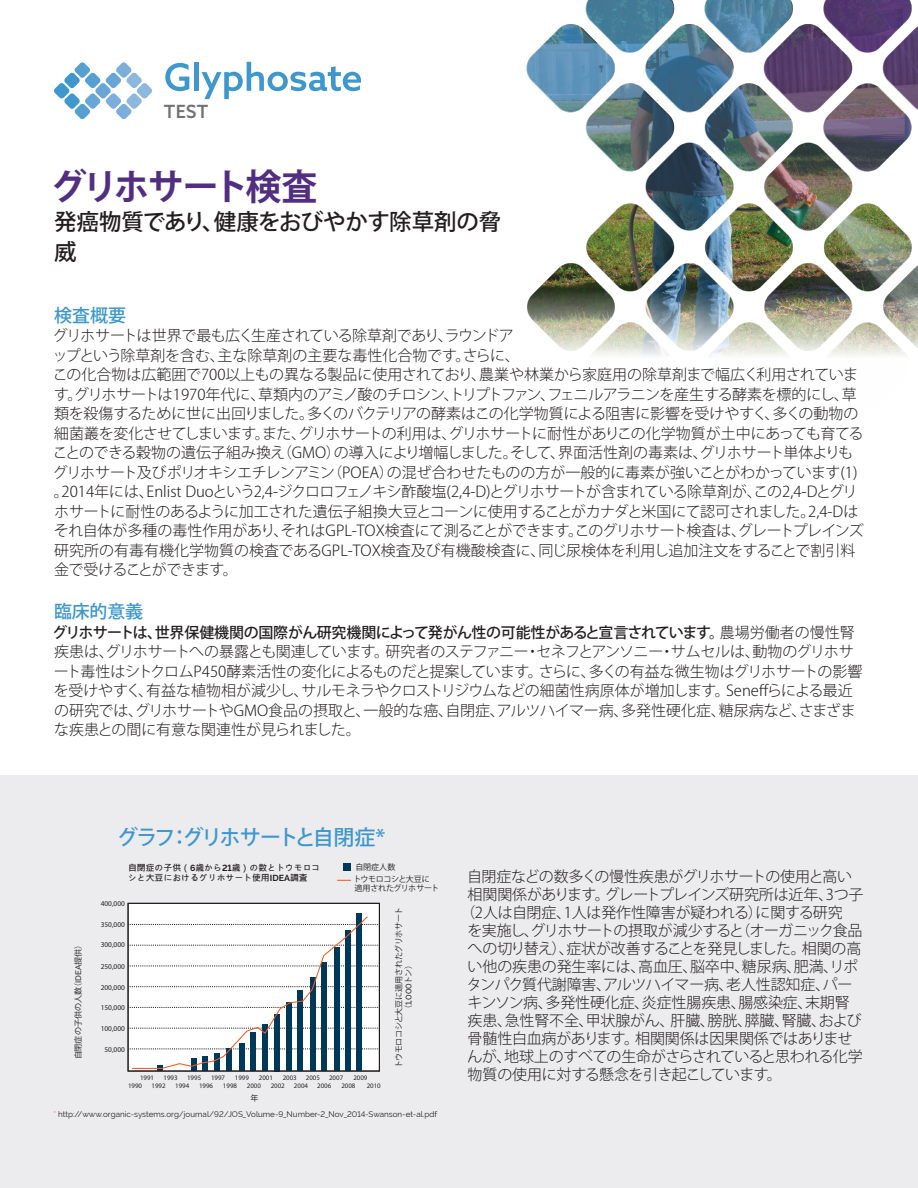
<style>
.page{position:relative;width:918px;height:1188px;background:#fff}
.page>*{position:absolute;margin:0;border:0;box-sizing:border-box;transform-origin:0 0}
.MDX_Purple_Headline_-_24pt{font:700 36px "Koz Go Pr 6 N";letter-spacing:-.09em;color:#522e81}
.MDX_Black_Subtitle_-_15pt{font:500 22.5px/30px "Koz Go Pr 6 N";letter-spacing:-.02em;color:#231f20}
.MDX_Subhead_-_12pt_-_Color_Test_Specific{font:500 21px "Koz Go Pr 6 N";letter-spacing:-.13em;color:#3e97cd}
.t1{font:500 18.15px "Azo Sans";color:#717271}
.MDX_Subhead_-_12pt_-_Color_Test_Specific-2{font:500 18px "Koz Go Pr 6 N";letter-spacing:-.01em;color:#3e97cd}
.MDX_Body_Copy_-_10pt{font:300 15px/19.5px "Koz Go Pr 6 N";letter-spacing:-.01em;color:#231f20}
.MDX_Body_Copy_-_10pt-2{font:300 15px "Koz Go Pr 6 N";letter-spacing:-.04em;color:#231f20}
.MDX_Body_Copy_-_10pt-3{font:300 15px "Koz Go Pr 6 N";letter-spacing:-.03em;color:#231f20}
.t2{font:8.85px/10.6px "Microsoft Jheng Hei UI Bold";color:#231f20}
.t3{font:8.1px/16px "Raleway";color:#231f20}
.t4{font:8.1px/9.6px "Koz Go Pr 6 N";letter-spacing:-.05em;color:#231f20;text-align:center}
.t5{font:8.1px/12px "Koz Go Pr 6 N";letter-spacing:-.03em;color:#231f20}
.t6{font:8.1px "Koz Go Pr 6 N";color:#231f20}
.t7{font:7.35px "Myriad Pro";color:#231f20}
.t8{font:6.9px/8.4px "Myriad Pro";color:#231f20}
.s1{font-weight:500}
.s2{font-family:"Raleway";font-weight:500}
.s3{font-family:"Raleway";font-weight:700}
.s4{font-family:"Koz Go Pr 6 N"}
.s5{color:#f25b21}
</style>
<div class="page">
<img style="left:526px;top:0;width:392px;height:356px">
<div style="left:0;top:775px;width:918px;height:413px;background:#ececee"></div>
<div style="left:128px;top:903px;width:251px;height:168px;background:#fff"></div>
<div style="left:356px;top:913px;width:6px;height:158px;background:#003859"></div>
<div style="left:344px;top:864px;width:7px;height:7px;background:#003859"></div>
<svg style="left:337px;top:880px;width:14px;height:1px"></svg>
<svg style="left:130px;top:916px;width:248px;height:154px"></svg>
<div style="left:128px;top:903px;width:252px;height:169px;border:1px solid #231f20"></div>
<svg style="left:54px;top:62px;width:98px;height:57px"></svg>
<svg style="left:165px;top:63px;width:24px;height:28px"></svg>
<div style="left:194px;top:62px;width:5px;height:29px;background:#3e97cd"></div>
<svg style="left:202px;top:62px;width:159px;height:37px"></svg>
<p class="t1" style="left:164px;top:100px;width:46px">TEST</p>
<p class="MDX_Purple_Headline_-_24pt" style="left:51px;top:166px;width:268px">グリホサート検査</p>
<p class="MDX_Black_Subtitle_-_15pt" style="left:54px;top:207px;width:449px">発癌物質であり、健康をおびやかす除草剤の脅威</p>
<p class="MDX_Subhead_-_12pt_-_Color_Test_Specific-2" style="left:54px;top:305px;width:73px">検査概要</p>
<p class="MDX_Body_Copy_-_10pt" style="left:53px;top:326px;width:812px">グリホサートは世界で最も広く生産されている除草剤であり、ラウンドア<br>ップという除草剤を含む、主な除草剤の主要な毒性化合物です。さらに、<br>この化合物は広範囲で700以上もの異なる製品に使用されており、農業や林業から家庭用の除草剤まで幅広く利用されています。グリホサートは1970年代に、草類内のアミノ酸のチロシン、トリプトファン、フェニルアラニンを産生する酵素を標的にし、草類を殺傷するために世に出回りました。多くのバクテリアの酵素はこの化学物質による阻害に影響を受けやすく、多くの動物の細菌叢を変化させてしまいます。また、グリホサートの利用は、グリホサートに耐性がありこの化学物質が土中にあっても育てることのできる穀物の遺伝子組み換え（GMO）の導入により増幅しました。そして、界面活性剤の毒素は、グリホサート単体よりもグリホサート及びポリオキシエチレンアミン（POEA）の混ぜ合わせたものの方が一般的に毒素が強いことがわかっています(1)。2014年には、Enlist Duoという2,4-ジクロロフェノキシ酢酸塩(2,4-D)とグリホサートが含まれている除草剤が、この2,4-Dとグリホサートに耐性のあるように加工された遺伝子組換大豆とコーンに使用することがカナダと米国にて認可されました。2,4-Dはそれ自体が多種の毒性作用があり、それはGPL-TOX検査にて測ることができます。このグリホサート検査は、グレートプレインズ研究所の有毒有機化学物質の検査であるGPL-TOX検査及び有機酸検査に、同じ尿検体を利用し追加注文をすることで割引料金で受けることができます。</p>
<p class="MDX_Subhead_-_12pt_-_Color_Test_Specific-2" style="left:54px;top:602px;width:91px">臨床的意義</p>
<p class="MDX_Body_Copy_-_10pt" style="left:53px;top:623px;width:811px"><span class="s1">グリホサートは、世界保健機関の国際がん研究機関によって発がん性の可能性があると宣言されています。</span>農場労働者の慢性腎疾患は、グリホサートへの暴露とも関連しています。研究者のステファニー・セネフとアンソニー・サムセルは、動物のグリホサート毒性はシトクロムP450酵素活性の変化によるものだと提案しています。さらに、多くの有益な微生物はグリホサートの影響を受けやすく、有益な植物相が減少し、サルモネラやクロストリジウムなどの細菌性病原体が増加します。Seneffらによる最近の研究では、グリホサートやGMO食品の摂取と、一般的な癌、自閉症、アルツハイマー病、多発性硬化症、糖尿病など、さまざまな疾患との間に有意な関連性が見られました。</p>
<p class="t6" style="left:74px;top:1059px;width:120px;rotate:-90deg">自閉症の子供の人数（<span class="s2">IDEA</span>提供）</p>
<p class="MDX_Subhead_-_12pt_-_Color_Test_Specific" style="left:117px;top:825px;width:269px">グラフ：グリホサートと自閉症*</p>
<p class="t2" style="left:128px;top:862px;width:194px">自閉症の子供（<span class="s3">6</span>歳から<span class="s3">21</span>歳）の数とトウモロコシと大豆におけるグリホサート使用<span class="s3">IDEA</span>調査</p>
<p class="t5" style="left:353px;top:861px;width:78px">自閉症人数<br>トウモロコシと大豆に</p>
<p class="t5" style="left:355px;top:882px;width:86px">適用されたグリホサート</p>
<p class="t7" style="left:101px;top:899px;width:26px">400,000</p>
<p class="t7" style="left:101px;top:920px;width:26px">350,000</p>
<p class="t7" style="left:101px;top:940px;width:26px">300,000</p>
<p class="t7" style="left:101px;top:962px;width:26px">250,000</p>
<p class="t7" style="left:101px;top:983px;width:26px">200,000</p>
<p class="t7" style="left:101px;top:1003px;width:26px">150,000</p>
<p class="t7" style="left:101px;top:1024px;width:26px">100,000</p>
<p class="t7" style="left:104px;top:1045px;width:22px">50,000</p>
<p class="t4" style="left:394px;top:1068px;width:163px;rotate:-90deg">トウモロコシと大豆に適用されたグリホサート（<span class="s2">1,000</span>トン）</p>
<p class="t8" style="left:317px;top:1073px;width:28px;text-indent:12px">2007<br>2006</p>
<p class="t8" style="left:341px;top:1073px;width:28px;text-indent:12px">2009<br>2008</p>
<p class="t8" style="left:367px;top:1081px;width:16px">2010</p>
<p class="t3" style="left:53px;top:1090px;width:385px;text-indent:197px"><span class="s4">年<br></span><span class="s5">*</span> http://www.organic-systems.org/journal/92/JOS_Volume-9_Number-2_Nov_2014-Swanson-et-al.pdf</p>
<p class="t8" style="left:128px;top:1073px;width:28px;text-indent:12px">1991<br>1990</p>
<p class="t8" style="left:152px;top:1073px;width:28px;text-indent:12px">1993<br>1992</p>
<p class="t8" style="left:175px;top:1073px;width:28px;text-indent:12px">1995<br>1994</p>
<p class="t8" style="left:199px;top:1073px;width:28px;text-indent:12px">1997<br>1996</p>
<p class="t8" style="left:223px;top:1073px;width:28px;text-indent:12px">1999<br>1998</p>
<p class="t8" style="left:247px;top:1073px;width:28px;text-indent:12px">2001<br>2000</p>
<p class="t8" style="left:271px;top:1073px;width:28px;text-indent:12px">2003<br>2002</p>
<p class="t8" style="left:294px;top:1073px;width:28px;text-indent:12px">2005<br>2004</p>
<p class="MDX_Body_Copy_-_10pt" style="left:467px;top:867px;width:387px">自閉症などの数多くの慢性疾患がグリホサートの使用と高い</p>
<p class="MDX_Body_Copy_-_10pt" style="left:468px;top:885px;width:397px">相関関係があります。グレートプレインズ研究所は近年、3つ子</p>
<p class="MDX_Body_Copy_-_10pt" style="left:460px;top:903px;width:384px">（2人は自閉症、1人は発作性障害が疑われる）に関する研究</p>
<p class="MDX_Body_Copy_-_10pt-2" style="left:467px;top:922px;width:397px">を実施し、グリホサートの摂取が減少すると（オーガニック食品</p>
<p class="MDX_Body_Copy_-_10pt-3" style="left:468px;top:940px;width:395px">への切り替え）、症状が改善することを発見しました。相関の高</p>
<p class="MDX_Body_Copy_-_10pt" style="left:468px;top:957px;width:392px">い他の疾患の発生率には、高血圧、脳卒中、糖尿病、肥満、リポ</p>
<p class="MDX_Body_Copy_-_10pt" style="left:467px;top:975px;width:387px">タンパク質代謝障害、アルツハイマー病、老人性認知症、パー</p>
<p class="MDX_Body_Copy_-_10pt" style="left:467px;top:993px;width:384px">キンソン病、多発性硬化症、炎症性腸疾患、腸感染症、末期腎</p>
<p class="MDX_Body_Copy_-_10pt" style="left:468px;top:1011px;width:396px">疾患、急性腎不全、甲状腺がん、肝臓、膀胱、膵臓、腎臓、および</p>
<p class="MDX_Body_Copy_-_10pt" style="left:468px;top:1029px;width:386px">骨髄性白血病があります。相関関係は因果関係ではありませ</p>
<p class="MDX_Body_Copy_-_10pt-2" style="left:467px;top:1048px;width:397px">んが、地球上のすべての生命がさらされていると思われる化学</p>
<p class="MDX_Body_Copy_-_10pt-3" style="left:468px;top:1066px;width:316px">物質の使用に対する懸念を引き起こしています。</p>
</div>
